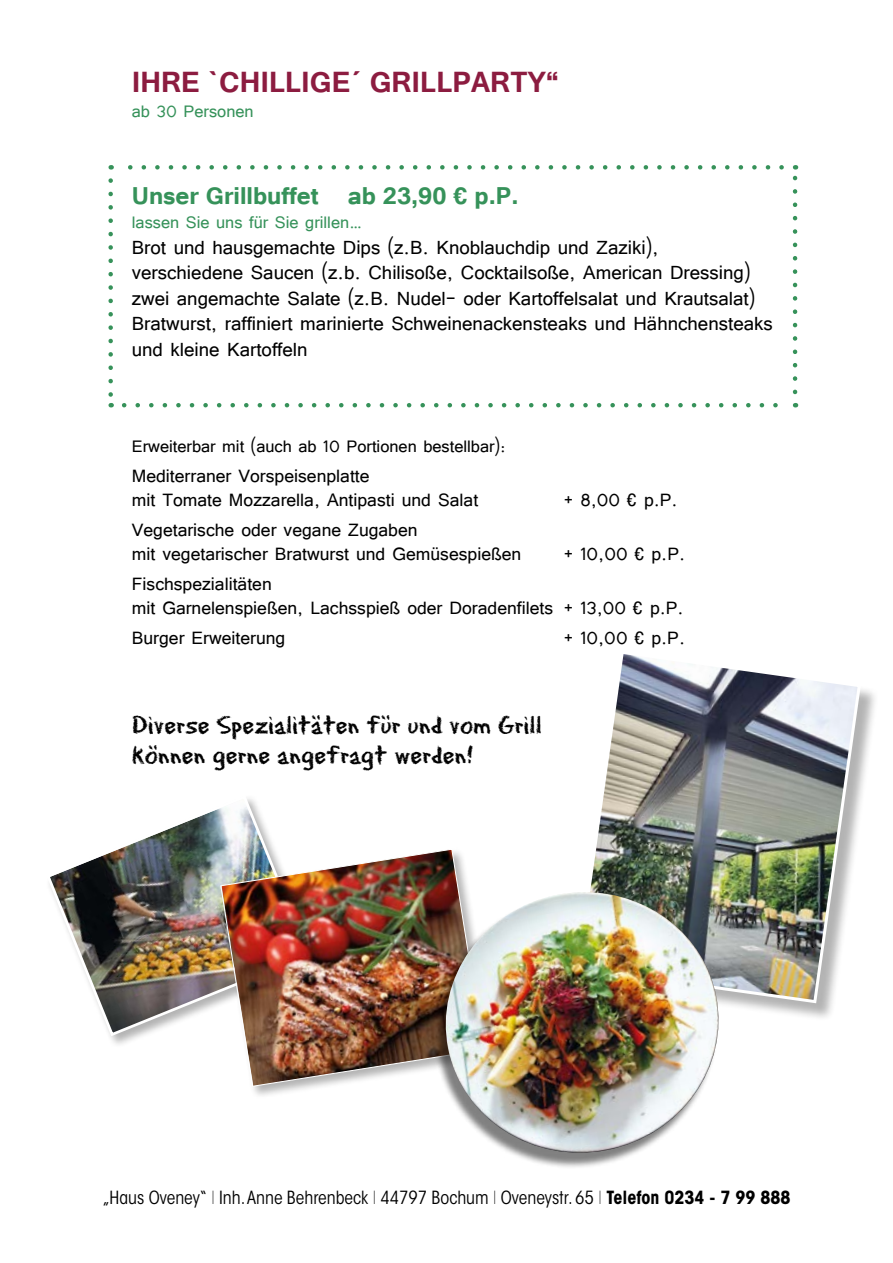
<style>
.page{position:relative;width:893px;height:1263px;background:#fff}
.page>*{position:absolute;margin:0;border:0;box-sizing:border-box;transform-origin:0 0}
.t1{font:700 36px "Tunga";color:#8c1c40}
.t2{font:700 30px "Tunga";color:#36925a}
.t3{font:27px/30px "Eraser Dust";color:#000}
.t4{font:24px/25.5px "Tunga";color:#000}
.t5{font:22.5px/24px "Tunga";color:#000}
.t6{font:21px "Tunga";color:#000}
.t7{font:21px "Tunga";color:#36925a}
.t8{font:condensed 18px "ITC Avant Garde Std";color:#000}
.s1{font-weight:200;font-stretch:normal}
.s2{font-weight:700}
</style>
<div class="page">
<div style="left:578px;top:653px;width:302px;height:368px;background:#000;opacity:.3"></div>
<img style="left:578px;top:653px;width:285px;height:352px">
<img style="left:49px;top:798px;width:224px;height:240px">
<svg style="left:124px;top:403px;width:654px;height:4px"></svg>
<svg style="left:108px;top:181px;width:5px;height:226px"></svg>
<svg style="left:793px;top:165px;width:4px;height:227px"></svg>
<svg style="left:111px;top:165px;width:671px;height:5px"></svg>
<div style="left:219px;top:847px;width:277px;height:252px;background:#000;opacity:.3"></div>
<img style="left:220px;top:848px;width:265px;height:239px">
<div style="left:433px;top:895px;width:286px;height:274px;background:#000;opacity:.5"></div>
<img style="left:434px;top:892px;width:296px;height:272px">
<h1 class="t1" style="left:132px;top:58px;width:428px">IHRE `CHILLIGE´ GRILLPARTY“</h1>
<p class="t7" style="left:132px;top:98px;width:123px">ab 30 Personen</p>
<p class="t2" style="left:132px;top:176px;width:388px">Unser Grillbuffet ab 23,90 € p.P.</p>
<p class="t7" style="left:132px;top:209px;width:232px">lassen Sie uns für Sie grillen…</p>
<p class="t4" style="left:132px;top:233px;width:643px">Brot und hausgemachte Dips (z.B. Knoblauchdip und Zaziki), verschiedene Saucen (z.b. Chilisoße, Cocktailsoße, American Dressing) zwei angemachte Salate (z.B. Nudel- oder Kartoffelsalat und Krautsalat)<br>Bratwurst, raffiniert marinierte Schweinenackensteaks und Hähnchensteaks und kleine Kartoffeln</p>
<p class="t6" style="left:132px;top:432px;width:375px">Erweiterbar mit (auch ab 10 Portionen bestellbar):</p>
<p class="t5" style="left:132px;top:462px;width:348px">Mediterraner Vorspeisenplatte<br>mit Tomate Mozzarella, Antipasti und Salat</p>
<p class="t5" style="left:564px;top:486px;width:115px">+ 8,00 € p.P.</p>
<p class="t5" style="left:132px;top:516px;width:391px">Vegetarische oder vegane Zugaben<br>mit vegetarischer Bratwurst und Gemüsespießen</p>
<p class="t5" style="left:564px;top:540px;width:123px">+ 10,00 € p.P.</p>
<p class="t5" style="left:132px;top:570px;width:553px">Fischspezialitäten<br>mit Garnelenspießen, Lachsspieß oder Doradenfilets + 13,00 € p.P.</p>
<p class="t5" style="left:132px;top:624px;width:155px">Burger Erweiterung</p>
<p class="t5" style="left:564px;top:624px;width:123px">+ 10,00 € p.P.</p>
<p class="t3" style="left:132px;top:708px;width:411px">Diverse Spezialitäten für und vom Grill können gerne angefragt werden!</p>
<p class="t8" style="left:102px;top:1186px;width:690px">„Haus Oveney“ <span class="s1">I</span> Inh. Anne Behrenbeck <span class="s1">I</span> 44797 Bochum <span class="s1">I</span> Oveneystr. 65 <span class="s1">I</span> <span class="s2">Telefon 0234 - 7 99 888</span></p>
</div>
